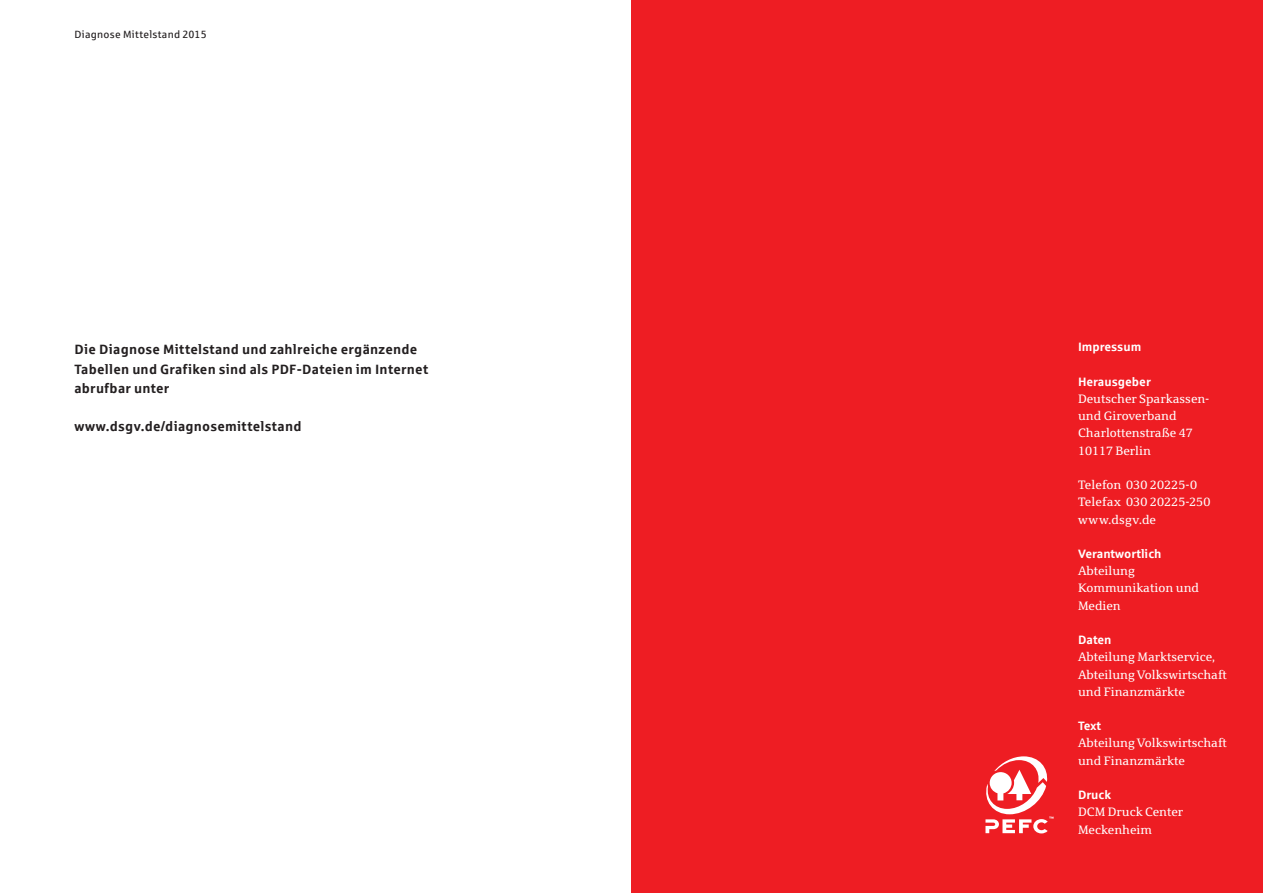
<style>
.page{position:relative;width:1263px;height:893px;background:#fff}
.page>*{position:absolute;margin:0;border:0;box-sizing:border-box;transform-origin:0 0}
.t1{font:700 13.5px/19.2px "Sparkasse Rg";letter-spacing:.015em;color:#231f20}
.t2{font:12.15px/17.2px "Sparkasse Serif";color:#fff}
.t3{font:700 12.15px "Sparkasse Rg";color:#fff}
.t4{font:10.5px "Sparkasse Rg";letter-spacing:.025em;color:#231f20}
</style>
<div class="page">
<div style="left:631px;top:0;width:632px;height:893px;background:#ee1d23"></div>
<svg style="left:985px;top:756px;width:68px;height:77px"></svg>
<p class="t4" style="left:74px;top:27px;width:134px">Diagnose Mittelstand 2015</p>
<p class="t1" style="left:74px;top:340px;width:355px">Die Diagnose Mittelstand und zahlreiche ergänzende<br>Tabellen und Grafiken sind als PDF-Dateien im Internet abrufbar unter</p>
<p class="t1" style="left:74px;top:416px;width:229px">www.dsgv.de/diagnosemittelstand</p>
<p class="t3" style="left:1078px;top:339px;width:65px">Impressum</p>
<p class="t3" style="left:1078px;top:374px;width:74px">Herausgeber</p>
<p class="t2" style="left:1078px;top:390px;width:132px">Deutscher Sparkassen&shy;und Giroverband<br>Charlottenstraße 47<br>10117 Berlin</p>
<p class="t2" style="left:1078px;top:476px;width:134px">Telefon 030 20225-0<br>Telefax 030 20225-250 www.dsgv.de</p>
<p class="t3" style="left:1078px;top:546px;width:85px">Verantwortlich</p>
<p class="t2" style="left:1078px;top:562px;width:123px">Abteilung<br>Kommunikation und<br>Medien</p>
<p class="t3" style="left:1078px;top:632px;width:35px">Daten</p>
<p class="t2" style="left:1078px;top:648px;width:150px">Abteilung Marktservice,<br>Abteilung Volkswirtschaft und Finanzmärkte</p>
<p class="t3" style="left:1078px;top:718px;width:25px">Text</p>
<p class="t2" style="left:1078px;top:734px;width:150px">Abteilung Volkswirtschaft und Finanzmärkte</p>
<p class="t3" style="left:1078px;top:787px;width:35px">Druck</p>
<p class="t2" style="left:1078px;top:803px;width:107px">DCM Druck Center<br>Meckenheim</p>
</div>
